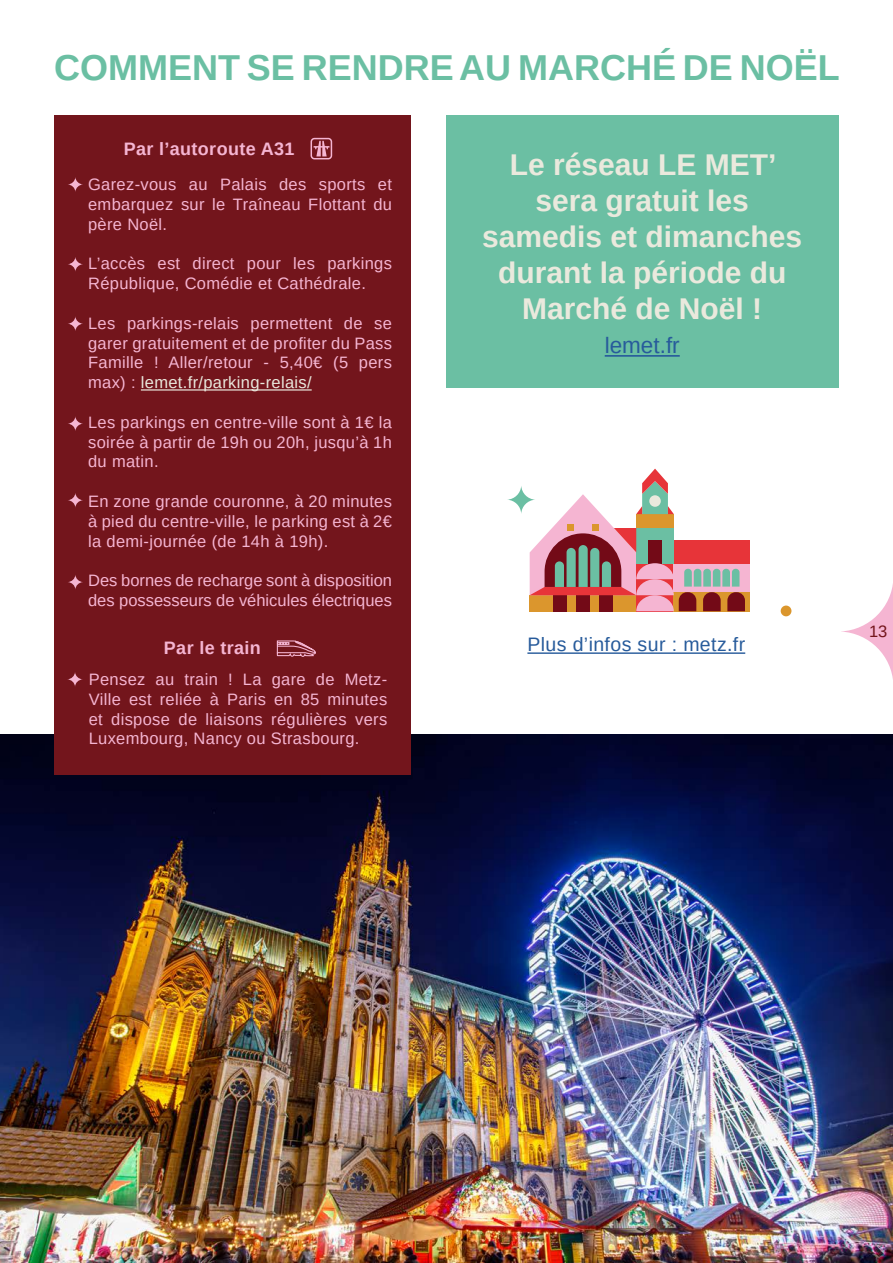
<style>
.page{position:relative;width:893px;height:1263px;background:#fff}
.page>*{position:absolute;margin:0;border:0;box-sizing:border-box;transform-origin:0 0}
.t1{font:700 36px "Arimo";color:#6bbfa3}
.t2{font:700 30px/36px "Arimo";color:#eae9dd;text-align:center}
.t3{font:22.5px "Arimo";color:#275b9b}
.t4{font:19.5px "Arimo";letter-spacing:.02em;color:#275b9b}
.t5{font:700 18px "Arimo";letter-spacing:.02em;color:#f5b5d2}
.t6{font:16.5px/19.8px "Arimo";letter-spacing:.02em;color:#f5b5d2;text-align:justify}
.t7{font:16.5px/19.8px "Arimo";color:#f5b5d2}
.t8{font:16.5px "Arimo";color:#73151b}
.s1{color:#eae8dd}
</style>
<div class="page">
<img style="left:0;top:735px;width:893px;height:528px">
<div style="left:54px;top:115px;width:357px;height:660px;background:#73151c"></div>
<div style="left:446px;top:115px;width:392px;height:273px;background:#6bbfa3"></div>
<div style="left:674px;top:563px;width:76px;height:29px;background:#f5b5d2"></div>
<div style="left:674px;top:540px;width:76px;height:23px;background:#e73439"></div>
<div style="left:674px;top:592px;width:76px;height:19px;background:#db962d"></div>
<svg style="left:530px;top:469px;width:215px;height:142px"></svg>
<svg style="left:507px;top:486px;width:28px;height:28px"></svg>
<div style="left:781px;top:605px;width:10px;height:11px;background:#db962d;border-radius:50%"></div>
<hr style="left:605px;top:355px;width:75px;height:2px;background:#275b9b">
<hr style="left:141px;top:389px;width:171px;height:2px;background:#eae8dd">
<svg style="left:68px;top:177px;width:15px;height:15px"></svg>
<svg style="left:68px;top:257px;width:15px;height:15px"></svg>
<svg style="left:68px;top:316px;width:15px;height:15px"></svg>
<svg style="left:68px;top:416px;width:15px;height:15px"></svg>
<div style="left:311px;top:138px;width:21px;height:21px;border:2px solid #f5b5d2;border-radius:3px"></div>
<svg style="left:314px;top:141px;width:15px;height:15px"></svg>
<svg style="left:67px;top:672px;width:16px;height:15px"></svg>
<svg style="left:276px;top:640px;width:40px;height:17px"></svg>
<hr style="left:527px;top:652px;width:218px;height:2px;background:#275b9b">
<svg style="left:841px;top:584px;width:52px;height:95px"></svg>
<svg style="left:68px;top:493px;width:15px;height:15px"></svg>
<svg style="left:68px;top:575px;width:15px;height:14px"></svg>
<h1 class="t1" style="left:54px;top:43px;width:787px">COMMENT SE RENDRE AU MARCHÉ DE NOËL</h1>
<p class="t5" style="left:124px;top:136px;width:172px">Par l’autoroute A31</p>
<p class="t6" style="left:88px;top:175px;width:305px">Garez-vous au Palais des sports et embarquez sur le Traîneau Flottant du père Noël.</p>
<p class="t6" style="left:88px;top:254px;width:305px">L’accès est direct pour les parkings<br>République, Comédie et Cathédrale.</p>
<p class="t6" style="left:88px;top:313px;width:305px">Les parkings-relais permettent de se garer gratuitement et de profiter du Pass Famille ! Aller/retour - 5,40€ (5 pers max) : <span class="s1">lemet.fr/parking-relais/</span></p>
<p class="t6" style="left:88px;top:412px;width:305px">Les parkings en centre-ville sont à 1€ la soirée à partir de 19h ou 20h, jusqu’à 1h du matin.</p>
<p class="t6" style="left:88px;top:491px;width:305px">En zone grande couronne, à 20 minutes à pied du centre-ville, le parking est à 2€ la demi-journée (de 14h à 19h).</p>
<p class="t7" style="left:88px;top:571px;width:305px">Des bornes de recharge sont à disposition des possesseurs de véhicules électriques</p>
<p class="t5" style="left:164px;top:636px;width:99px">Par le train</p>
<p class="t6" style="left:89px;top:669px;width:300px">Pensez au train ! La gare de Metz-Ville est reliée à Paris en 85 minutes et dispose de liaisons régulières vers Luxembourg, Nancy ou Strasbourg.</p>
<h2 class="t2" style="left:482px;top:147px;width:322px">Le réseau LE MET’ sera gratuit les samedis et dimanches durant la période du<br>Marché de Noël !</h2>
<h3 class="t3" style="left:605px;top:331px;width:77px">lemet.fr</h3>
<p class="t4" style="left:527px;top:632px;width:219px">Plus d’infos sur : metz.fr</p>
<p class="t8" style="left:869px;top:621px;width:20px">13</p>
</div>
